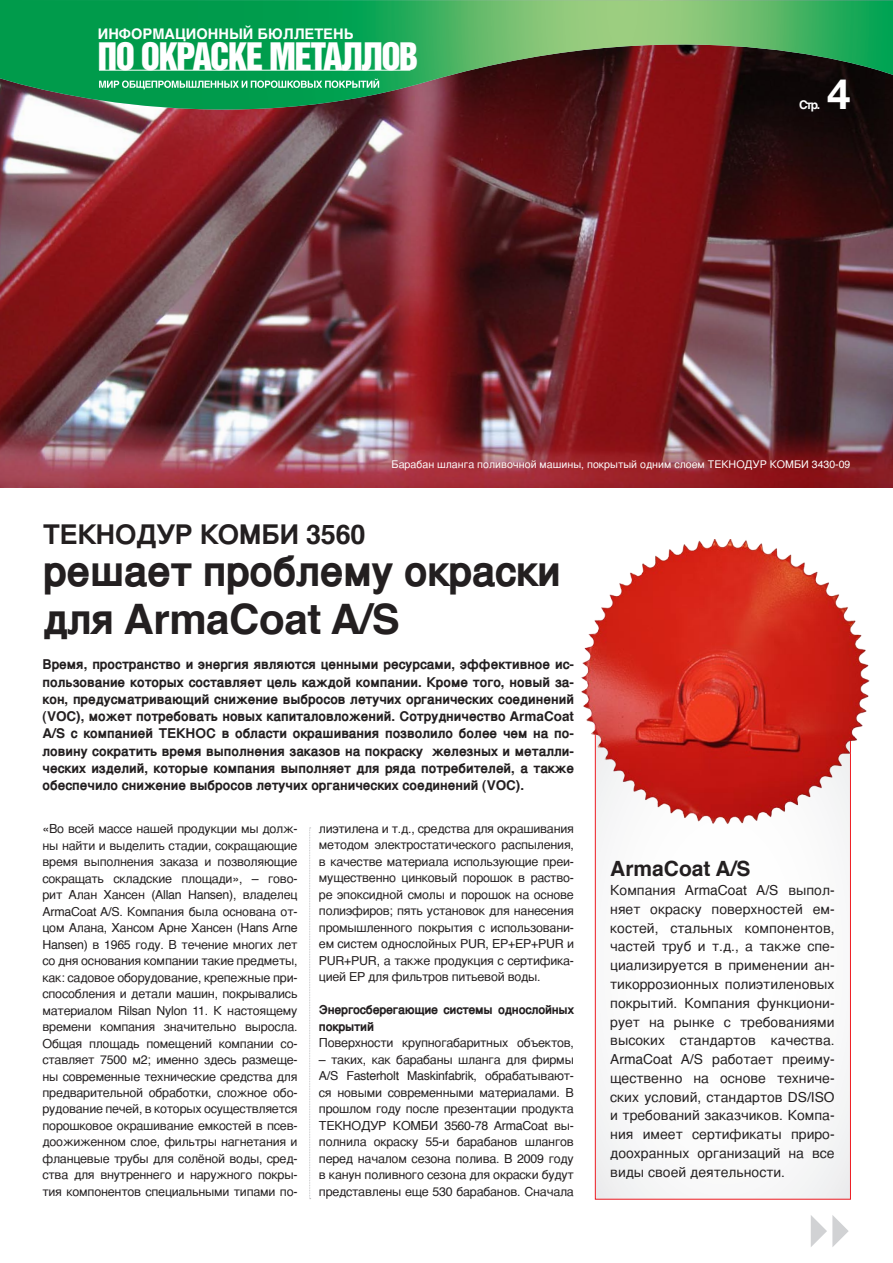
<style>
.page{position:relative;width:893px;height:1263px;background:#fff}
.page>*{position:absolute;margin:0;border:0;box-sizing:border-box;transform-origin:0 0}
.t1{font:700 42px/48px "Helvetica";letter-spacing:-.01em;color:#231f20}
.t2{font:700 42px "Helvetica Neue";color:#fff}
.t3{font:34.65px "Helvetica Inserat Cyr Upright";letter-spacing:-.04em;color:#fff}
.t4{font:700 27px "Helvetica";letter-spacing:-.01em;color:#231f20}
.t5{font:700 21px "Helvetica";color:#231f20}
.t6{font:700 14.7px "Helvetica Cyr";color:#fff}
.t7{font:13.8px/18.8px "Helvetica";color:#231f20;text-align:justify}
.t8{font:700 13.5px/17.2px "Helvetica";color:#231f20;text-align:justify}
.t9{font:12.3px/16.5px "Helvetica";letter-spacing:-.02em;color:#231f20;text-align:justify}
.t10{font:700 12.3px/16.5px "Helvetica";letter-spacing:-.02em;color:#231f20}
.t11{font:700 12px "Helvetica Cyr";color:#fff}
.t12{font:10.5px "Helvetica";color:#fff}
</style>
<div class="page">
<img style="left:0;top:146px;width:893px;height:342px">
<svg style="left:0;top:111px;width:893px;height:35px;background:#773c42"></svg>
<img style="left:0;top:0;width:893px;height:111px">
<svg style="left:309px;top:827px;width:2px;height:372px"></svg>
<img style="left:581px;top:539px;width:289px;height:287px">
<svg style="left:811px;top:1215px;width:38px;height:32px"></svg>
<div style="left:795px;top:76px;width:59px;height:40px;background:#0e0808"></div>
<hr style="left:99px;top:70px;width:311px;height:1px;background:#fff">
<svg style="left:99px;top:79px;width:280px;height:10px;background:#5cc08c"></svg>
<p class="t6" style="left:98px;top:26px;width:257px">ИНФОРМАЦИОННЫЙ БЮЛЛЕТЕНЬ</p>
<h2 class="t3" style="left:98px;top:36px;width:322px">ПО ОКРАСКЕ МЕТАЛЛОВ</h2>
<p class="t11" style="left:799px;top:98px;width:23px">Стр.</p>
<h1 class="t2" style="left:827px;top:68px;width:25px">4</h1>
<p class="t12" style="left:392px;top:456px;width:460px">Барабан шланга поливочной машины, покрытый одним слоем ТЕКНОДУР КОМБИ 3430-09</p>
<h3 class="t4" style="left:43px;top:510px;width:324px">ТЕКНОДУР КОМБИ 3560</h3>
<h1 class="t1" style="left:43px;top:545px;width:519px">решает проблему окраски для ArmaCoat A/S</h1>
<p class="t8" style="left:43px;top:655px;width:533px">Время, пространство и энергия являются ценными ресурсами, эффективное ис&shy;пользование которых составляет цель каждой компании. Кроме того, новый за&shy;кон, предусматривающий снижение выбросов летучих органических соединений (VOC), может потребовать новых капиталовложений. Сотрудничество ArmaCoat A/S с компанией ТЕКНОС в области окрашивания позволило более чем на по&shy;ловину сократить время выполнения заказов на покраску железных и металли&shy;ческих изделий, которые компания выполняет для ряда потребителей, а также обеспечило снижение выбросов летучих органических соединений (VOC).</p>
<p class="t9" style="left:43px;top:820px;width:257px">«Во всей массе нашей продукции мы долж&shy;ны найти и выделить стадии, сокращающие время выполнения заказа и позволяющие сокращать складские площади», – гово&shy;рит Алан Хансен (Allan Hansen), владелец ArmaCoat A/S. Компания была основана от&shy;цом Алана, Хансом Арне Хансен (Hans Arne Hansen) в 1965 году. В течение многих лет со дня основания компании такие предметы, как: садовое оборудование, крепежные при&shy;способления и детали машин, покрывались материалом Rilsan Nylon 11. К настоящему времени компания значительно выросла.<br>Общая площадь помещений компании со&shy;ставляет 7500 м2; именно здесь размеще&shy;ны современные технические средства для предварительной обработки, сложное обо&shy;рудование печей, в которых осуществляется порошковое окрашивание емкостей в псев&shy;доожиженном слое, фильтры нагнетания и фланцевые трубы для солёной воды, сред&shy;ства для внутреннего и наружного покры&shy;тия компонентов специальными типами по-</p>
<p class="t9" style="left:319px;top:820px;width:257px">лиэтилена и т.д., средства для окрашивания методом электростатического распыления, в качестве материала использующие преи&shy;мущественно цинковый порошок в раство&shy;ре эпоксидной смолы и порошок на основе полиэфиров; пять установок для нанесения промышленного покрытия с использовани&shy;ем систем однослойных PUR, EP+EP+PUR и PUR+PUR, а также продукция с сертифика&shy;цией EP для фильтров питьевой воды.</p>
<p class="t10" style="left:319px;top:1001px;width:257px">Энергосберегающие системы однослойных покрытий</p>
<p class="t9" style="left:319px;top:1034px;width:257px">Поверхности крупногабаритных объектов,</p>
<p class="t9" style="left:319px;top:1051px;width:257px">– таких, как барабаны шланга для фирмы A/S Fasterholt Maskinfabrik, обрабатывают&shy;ся новыми современными материалами. В прошлом году после презентации продукта ТЕКНОДУР КОМБИ 3560-78 ArmaCoat вы&shy;полнила окраску 55-и барабанов шлангов перед началом сезона полива. В 2009 году в канун поливного сезона для окраски будут представлены еще 530 барабанов. Сначала</p>
<h3 class="t5" style="left:610px;top:850px;width:142px">ArmaCoat A/S</h3>
<p class="t7" style="left:610px;top:880px;width:226px">Компания ArmaCoat A/S выпол&shy;няет окраску поверхностей ем&shy;костей, стальных компонентов, частей труб и т.д., а также спе&shy;циализируется в применении ан&shy;тикоррозионных полиэтиленовых покрытий. Компания функциони&shy;рует на рынке с требованиями высоких стандартов качества.<br>ArmaCoat A/S работает преиму&shy;щественно на основе техниче&shy;ских условий, стандартов DS/ISO и требований заказчиков. Компа&shy;ния имеет сертификаты приро&shy;доохранных организаций на все виды своей деятельности.</p>
</div>
